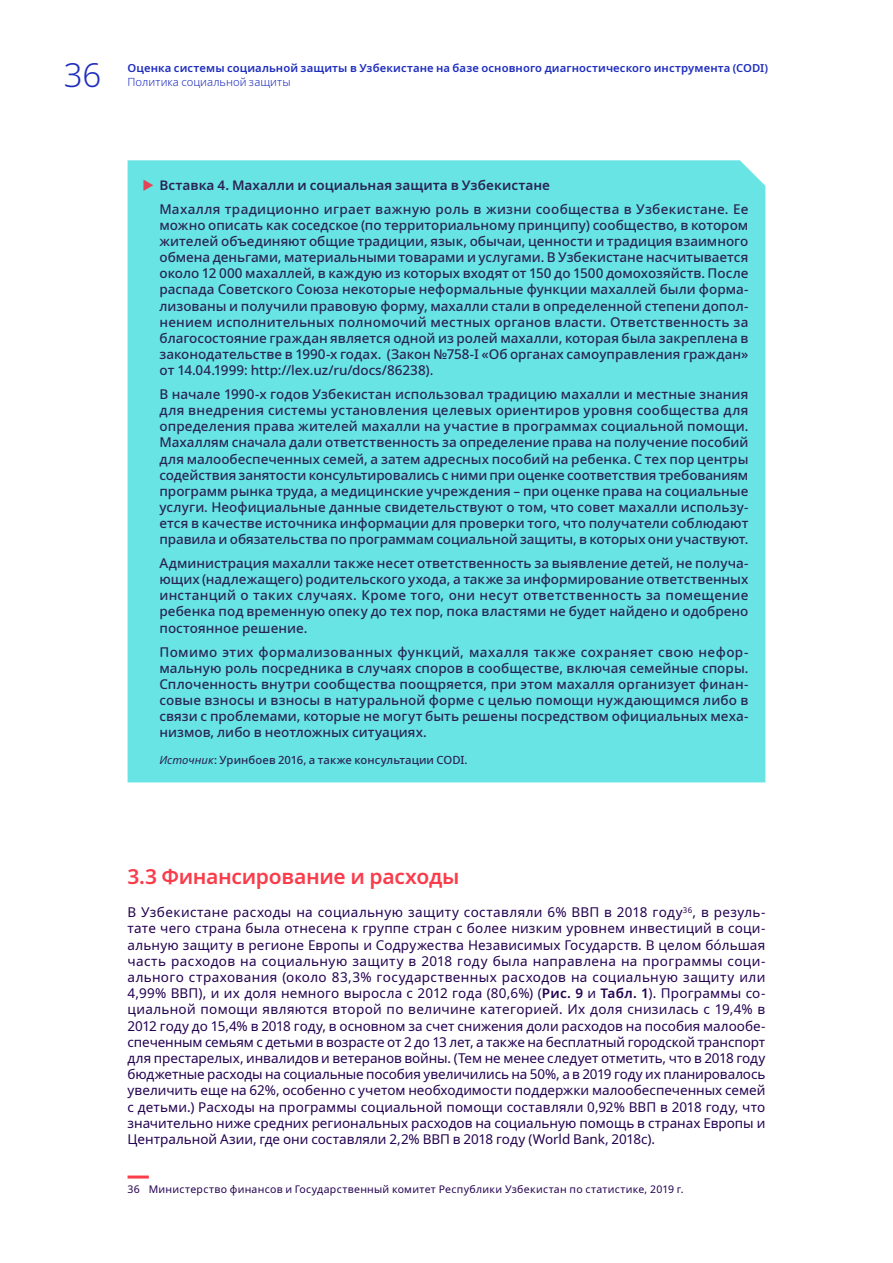
<style>
.page{position:relative;width:893px;height:1263px;background:#fff}
.page>*{position:absolute;margin:0;border:0;box-sizing:border-box;transform-origin:0 0}
.t1{font:300 33px "Noto Sans";color:#1e2dbe}
.t2{font:600 21px "Noto Sans";letter-spacing:-.015em;color:#fa3c4b}
.t3{font:500 13.5px/16px "Noto Sans";color:#292455;text-align:justify}
.t4{font:13.5px/16.2px "Noto Sans";letter-spacing:-.005em;color:#230050;text-align:justify}
.t5{font:600 13.5px "Noto Sans";color:#292455}
.t6{font:600 11.25px "Noto Sans";letter-spacing:.01em;color:#1e2dbe}
.t7{font:500 11.25px "Noto Sans";letter-spacing:.005em;color:#292455}
.t8{font:300 11.25px "Noto Sans";letter-spacing:.005em;color:#1e2dbe}
.t9{font:10.5px "Noto Sans";letter-spacing:.025em;color:#230050}
.s1{font-weight:400;font-style:italic}
.s2{font-weight:600}
</style>
<div class="page">
<div style="left:128px;top:160px;width:637px;height:622px;background:#69e4e4"></div>
<hr style="left:128px;top:1175px;width:21px;height:3px;background:#fa3c4b">
<svg style="left:144px;top:179px;width:9px;height:11px"></svg>
<h1 class="t1" style="left:64px;top:52px;width:39px">36</h1>
<p class="t6" style="left:128px;top:60px;width:642px">Оценка системы социальной защиты в Узбекистане на базе основного диагностического инструмента (CODI)</p>
<p class="t8" style="left:128px;top:74px;width:165px">Политика социальной защиты</p>
<p class="t5" style="left:159px;top:175px;width:392px">Вставка 4. Махалли и социальная защита в Узбекистане</p>
<p class="t3" style="left:159px;top:202px;width:590px">Махалля традиционно играет важную роль в жизни сообщества в Узбекистане. Ее можно описать как соседское (по территориальному принципу) сообщество, в котором жителей объединяют общие традиции, язык, обычаи, ценности и традиция взаимного обмена деньгами, материальными товарами и услугами. В Узбекистане насчитывается около 12 000 махаллей, в каждую из которых входят от 150 до 1500 домохозяйств. После распада Советского Союза некоторые неформальные функции махаллей были форма&shy;лизованы и получили правовую форму, махалли стали в определенной степени допол&shy;нением исполнительных полномочий местных органов власти. Ответственность за благосостояние граждан является одной из ролей махалли, которая была закреплена в законодательстве в 1990-х годах. (Закон №758-I «Об органах самоуправления граждан» от 14.04.1999: http://lex.uz/ru/docs/86238).</p>
<p class="t3" style="left:159px;top:387px;width:590px">В начале 1990-х годов Узбекистан использовал традицию махалли и местные знания для внедрения системы установления целевых ориентиров уровня сообщества для определения права жителей махалли на участие в программах социальной помощи.<br>Махаллям сначала дали ответственность за определение права на получение пособий для малообеспеченных семей, а затем адресных пособий на ребенка. С тех пор центры содействия занятости консультировались с ними при оценке соответствия требованиям программ рынка труда, а медицинские учреждения – при оценке права на социальные услуги. Неофициальные данные свидетельствуют о том, что совет махалли использу&shy;ется в качестве источника информации для проверки того, что получатели соблюдают правила и обязательства по программам социальной защиты, в которых они участвуют.</p>
<p class="t3" style="left:159px;top:556px;width:590px">Администрация махалли также несет ответственность за выявление детей, не получа&shy;ющих (надлежащего) родительского ухода, а также за информирование ответственных инстанций о таких случаях. Кроме того, они несут ответственность за помещение ребенка под временную опеку до тех пор, пока властями не будет найдено и одобрено постоянное решение.</p>
<p class="t3" style="left:159px;top:644px;width:590px">Помимо этих формализованных функций, махалля также сохраняет свою нефор&shy;мальную роль посредника в случаях споров в сообществе, включая семейные споры.<br>Сплоченность внутри сообщества поощряется, при этом махалля организует финан&shy;совые взносы и взносы в натуральной форме с целью помощи нуждающимся либо в связи с проблемами, которые не могут быть решены посредством официальных меха&shy;низмов, либо в неотложных ситуациях.</p>
<p class="t7" style="left:159px;top:751px;width:310px"><span class="s1">Источник</span>: Уринбоев 2016, а также консультации CODI.</p>
<h2 class="t2" style="left:128px;top:861px;width:333px">3.3 Финансирование и расходы</h2>
<p class="t4" style="left:128px;top:904px;width:639px">В Узбекистане расходы на социальную защиту составляли 6% ВВП в 2018 году<sup>36</sup>, в резуль&shy;тате чего страна была отнесена к группе стран с более низким уровнем инвестиций в соци&shy;альную защиту в регионе Европы и Содружества Независимых Государств. В целом бóльшая часть расходов на социальную защиту в 2018 году была направлена на программы соци&shy;ального страхования (около 83,3% государственных расходов на социальную защиту или 4,99% ВВП), и их доля немного выросла с 2012 года (80,6%) (<span class="s2">Рис. 9</span> и <span class="s2">Табл. 1</span>). Программы со&shy;циальной помощи являются второй по величине категорией. Их доля снизилась с 19,4% в 2012 году до 15,4% в 2018 году, в основном за счет снижения доли расходов на пособия малообе&shy;спеченным семьям с детьми в возрасте от 2 до 13 лет, а также на бесплатный городской транспорт для престарелых, инвалидов и ветеранов войны. (Тем не менее следует отметить, что в 2018 году бюджетные расходы на социальные пособия увеличились на 50%, а в 2019 году их планировалось увеличить еще на 62%, особенно с учетом необходимости поддержки малообеспеченных семей с детьми.) Расходы на программы социальной помощи составляли 0,92% ВВП в 2018 году, что значительно ниже средних региональных расходов на социальную помощь в странах Европы и Центральной Азии, где они составляли 2,2% ВВП в 2018 году (World Bank, 2018c).</p>
<p class="t9" style="left:128px;top:1182px;width:557px">36 Министерство финансов и Государственный комитет Республики Узбекистан по статистике, 2019 г.</p>
</div>
